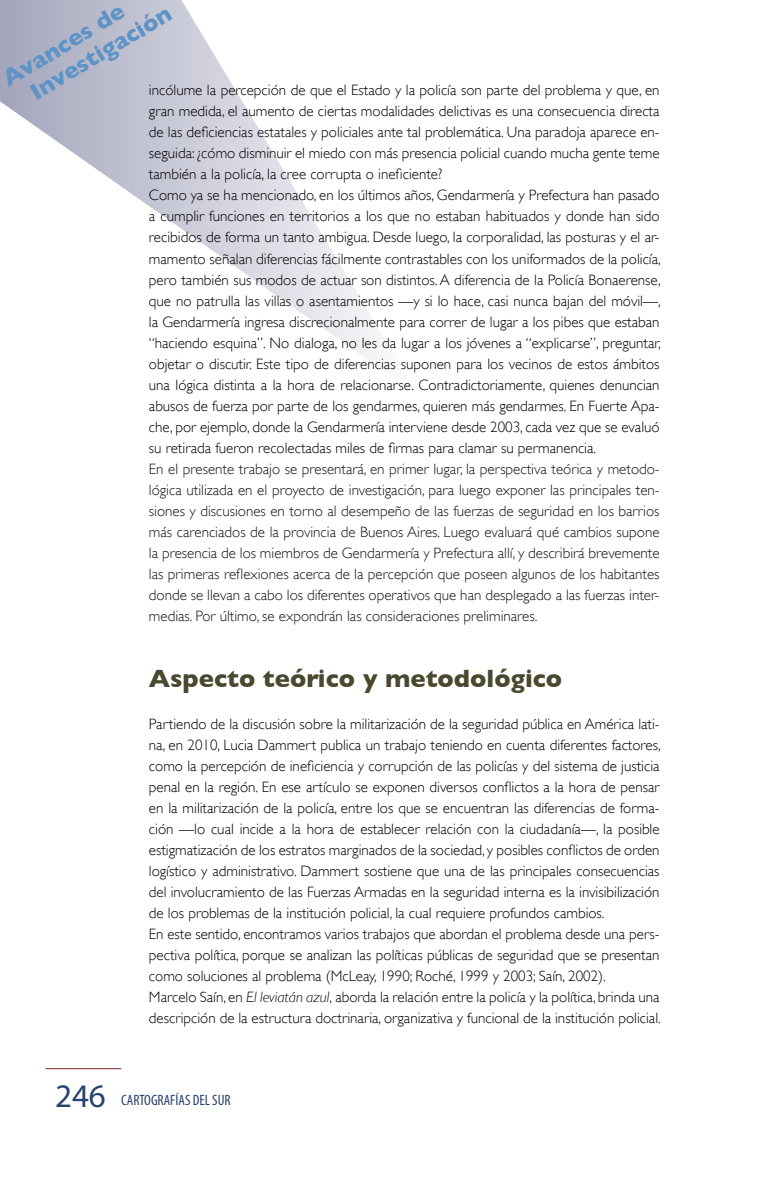
<style>
.page{position:relative;width:766px;height:1191px;background:#fff}
.page>*{position:absolute;margin:0;border:0;box-sizing:border-box;transform-origin:0 0}
.t1{font:700 25.5px "Gill Sans";color:#4a482e}
.t2{font:700 24px/26.2px "Gill Sans";color:#5e93c7}
.t3{font:300 15px/21px "Gill Sans";color:#000}
.t4{font:300 15px/21px "Gill Sans";color:#151515;text-align:justify}
.t5{font:condensed 15px "Myriad Pro";color:#28436f}
.s1{font-style:italic}
.s2{font-stretch:normal;font-size:33px}
</style>
<div class="page">
<hr style="left:45px;top:1068px;width:76px;height:1px;background:#7c232b">
<svg style="left:0;top:0;width:377px;height:365px"></svg>
<h2 class="t2" style="left:12px;top:60px;width:162px;text-indent:-16px;rotate:-31deg">Avances de<br>Investigación</h2>
<p class="t3" style="left:149px;top:80px;width:513px">incólume la percepción de que el Estado y la policía son parte del problema y que, en gran medida, el aumento de ciertas modalidades delictivas es una consecuencia directa de las deficiencias estatales y policiales ante tal problemática. Una paradoja aparece en&shy;seguida: ¿cómo disminuir el miedo con más presencia policial cuando mucha gente teme también a la policía, la cree corrupta o ineficiente?<br>Como ya se ha mencionado, en los últimos años, Gendarmería y Prefectura han pasado a cumplir funciones en territorios a los que no estaban habituados y donde han sido recibidos de forma un tanto ambigua. Desde luego, la corporalidad, las posturas y el ar&shy;mamento señalan diferencias fácilmente contrastables con los uniformados de la policía, pero también sus modos de actuar son distintos. A diferencia de la Policía Bonaerense, que no patrulla las villas o asentamientos —y si lo hace, casi nunca bajan del móvil—, la Gendarmería ingresa discrecionalmente para correr de lugar a los pibes que estaban “haciendo esquina”. No dialoga, no les da lugar a los jóvenes a “explicarse”, preguntar, objetar o discutir. Este tipo de diferencias suponen para los vecinos de estos ámbitos una lógica distinta a la hora de relacionarse. Contradictoriamente, quienes denuncian abusos de fuerza por parte de los gendarmes, quieren más gendarmes. En Fuerte Apa&shy;che, por ejemplo, donde la Gendarmería interviene desde 2003, cada vez que se evaluó su retirada fueron recolectadas miles de firmas para clamar su permanencia.</p>
<p class="t4" style="left:149px;top:458px;width:512px">En el presente trabajo se presentará, en primer lugar, la perspectiva teórica y metodo&shy;lógica utilizada en el proyecto de investigación, para luego exponer las principales ten&shy;siones y discusiones en torno al desempeño de las fuerzas de seguridad en los barrios más carenciados de la provincia de Buenos Aires. Luego evaluará qué cambios supone la presencia de los miembros de Gendarmería y Prefectura allí, y describirá brevemente las primeras reflexiones acerca de la percepción que poseen algunos de los habitantes donde se llevan a cabo los diferentes operativos que han desplegado a las fuerzas inter&shy;medias. Por último, se expondrán las consideraciones preliminares.</p>
<h1 class="t1" style="left:149px;top:663px;width:414px">Aspecto teórico y metodológico</h1>
<p class="t3" style="left:149px;top:713px;width:513px">Partiendo de la discusión sobre la militarización de la seguridad pública en América lati&shy;na, en 2010, Lucia Dammert publica un trabajo teniendo en cuenta diferentes factores, como la percepción de ineficiencia y corrupción de las policías y del sistema de justicia penal en la región. En ese artículo se exponen diversos conflictos a la hora de pensar en la militarización de la policía, entre los que se encuentran las diferencias de forma&shy;ción —lo cual incide a la hora de establecer relación con la ciudadanía—, la posible estigmatización de los estratos marginados de la sociedad, y posibles conflictos de orden logístico y administrativo. Dammert sostiene que una de las principales consecuencias del involucramiento de las Fuerzas Armadas en la seguridad interna es la invisibilización de los problemas de la institución policial, la cual requiere profundos cambios.<br>En este sentido, encontramos varios trabajos que abordan el problema desde una pers&shy;pectiva política, porque se analizan las políticas públicas de seguridad que se presentan como soluciones al problema (McLeay, 1990; Roché, 1999 y 2003; Saín, 2002).<br>Marcelo Saín, en <span class="s1">El leviatán azul</span>, aborda la relación entre la policía y la política, brinda una descripción de la estructura doctrinaria, organizativa y funcional de la institución policial.</p>
<p class="t5" style="left:55px;top:1091px;width:177px"><span class="s2">246</span> CARTOGRAFÍAS DEL SUR</p>
</div>
